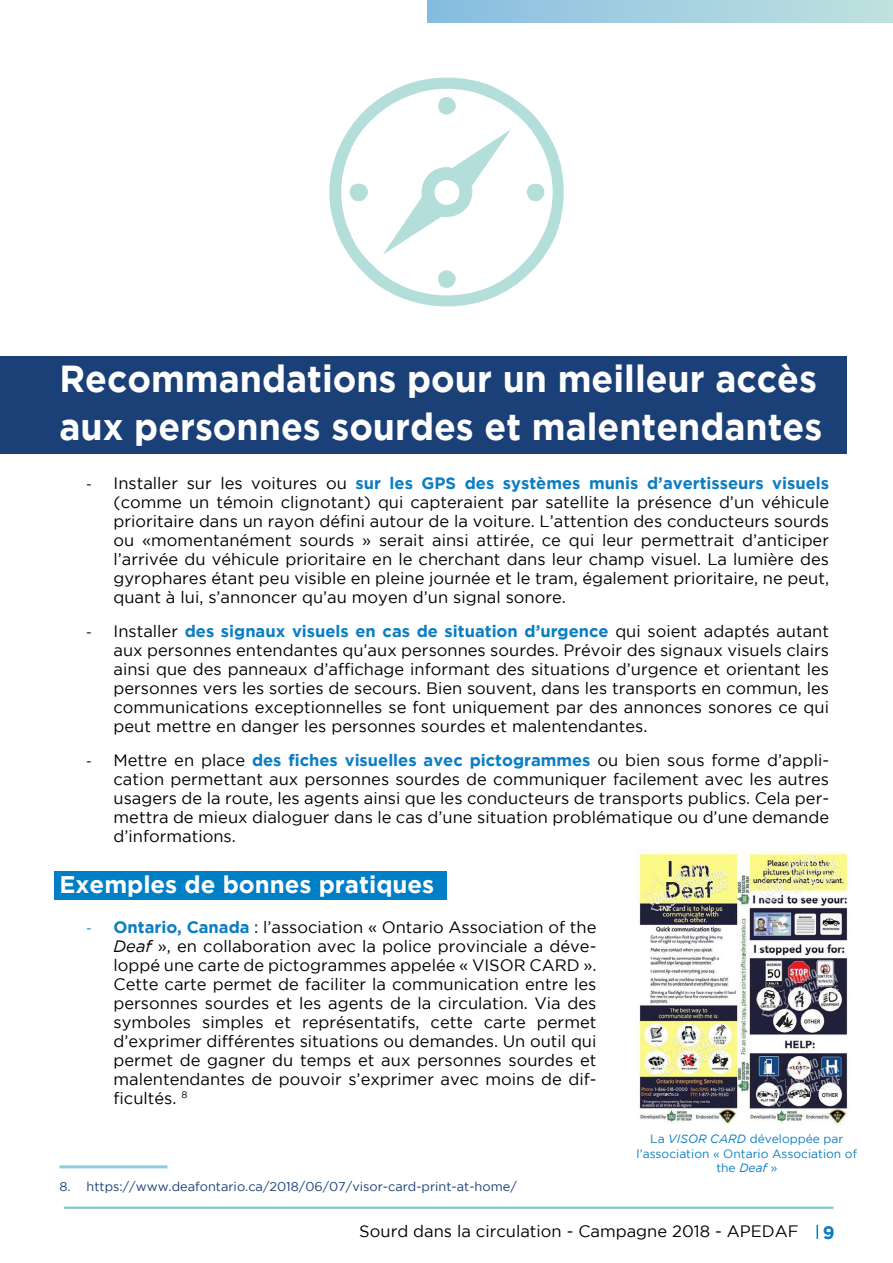
<style>
.page{position:relative;width:893px;height:1263px;background:#fff}
.page>*{position:absolute;margin:0;border:0;box-sizing:border-box;transform-origin:0 0}
.Titre_1{font:700 37.5px/48.6px "Gotham";color:#fff;scale:.95 1}
.Titre_2{font:700 24px "Gotham";color:#fff}
.t1{font:700 18px "Gotham";color:#0b7dc2}
.t2{font:16.5px/18.9px "Gotham";color:#000;text-align:justify}
.t3{font:12.75px "Gotham";color:#1a4076}
.t4{font:12px/14.4px "Gotham";color:#0b7dc2;text-align:center}
.s1{font-family:"Calibri"}
.s2{font-weight:700;color:#0b7dc2}
.s3{font-family:"Calibri";color:#0b7dc2}
.s4{font-style:italic}
</style>
<div class="page">
<svg style="left:816px;top:1225px;width:2px;height:14px"></svg>
<hr style="left:64px;top:1206px;width:769px;height:3px;background:#82c9c0">
<div style="left:427px;top:0;width:466px;height:22px;background:linear-gradient(to right,#87bce1,#c0e2e0)"></div>
<div style="left:0;top:356px;width:846px;height:98px;background:#1a4077"></div>
<div style="left:54px;top:871px;width:392px;height:28px;background:#007ec6"></div>
<hr style="left:60px;top:1165px;width:108px;height:3px;background:#88cfdd">
<img style="left:635px;top:852px;width:215px;height:273px">
<svg style="left:329px;top:78px;width:235px;height:228px"></svg>
<p class="Titre_1" style="left:60px;top:353px;width:804px">Recommandations pour un meilleur accès aux personnes sourdes et malentendantes</p>
<p class="t2" style="left:114px;top:473px;width:717px;text-indent:-27px"><span class="s1">-</span> Installer sur les voitures ou <span class="s2">sur les GPS des systèmes munis d’avertisseurs visuels </span>(comme un témoin clignotant) qui capteraient par satellite la présence d’un véhicule prioritaire dans un rayon défini autour de la voiture. L’attention des conducteurs sourds ou «momentanément sourds » serait ainsi attirée, ce qui leur permettrait d’anticiper l’arrivée du véhicule prioritaire en le cherchant dans leur champ visuel. La lumière des gyrophares étant peu visible en pleine journée et le tram, également prioritaire, ne peut, quant à lui, s’annoncer qu’au moyen d’un signal sonore.</p>
<p class="t2" style="left:114px;top:621px;width:717px;text-indent:-27px"><span class="s1">-</span> Installer <span class="s2">des signaux visuels en cas de situation d’urgence</span> qui soient adaptés autant aux personnes entendantes qu’aux personnes sourdes. Prévoir des signaux visuels clairs ainsi que des panneaux d’affichage informant des situations d’urgence et orientant les personnes vers les sorties de secours. Bien souvent, dans les transports en commun, les communications exceptionnelles se font uniquement par des annonces sonores ce qui peut mettre en danger les personnes sourdes et malentendantes.</p>
<p class="t2" style="left:114px;top:750px;width:717px;text-indent:-27px"><span class="s1">-</span> Mettre en place <span class="s2">des fiches visuelles avec pictogrammes</span> ou bien sous forme d’appli&shy;cation permettant aux personnes sourdes de communiquer facilement avec les autres usagers de la route, les agents ainsi que les conducteurs de transports publics. Cela per&shy;mettra de mieux dialoguer dans le cas d’une situation problématique ou d’une demande d’informations.</p>
<p class="Titre_2" style="left:60px;top:870px;width:376px">Exemples de bonnes pratiques</p>
<p class="t2" style="left:114px;top:917px;width:484px;text-indent:-27px"><span class="s3">-</span> <span class="s2">Ontario, Canada</span> : l’association « Ontario Association of the <span class="s4">Deaf</span> », en collaboration avec la police provinciale a déve&shy;loppé une carte de pictogrammes appelée « VISOR CARD ».<br>Cette carte permet de faciliter la communication entre les personnes sourdes et les agents de la circulation. Via des symboles simples et représentatifs, cette carte permet d’exprimer différentes situations ou demandes. Un outil qui permet de gagner du temps et aux personnes sourdes et malentendantes de pouvoir s’exprimer avec moins de dif&shy;ficultés. <sup>8</sup></p>
<p class="t3" style="left:60px;top:1179px;width:459px">8. https://www.deafontario.ca/2018/06/07/visor-card-print-at-home/</p>
<p class="t4" style="left:637px;top:1132px;width:222px">La <span class="s4">VISOR CARD</span> développée par l’association « Ontario Association of the <span class="s4">Deaf</span> »</p>
<p class="t2" style="left:359px;top:1221px;width:441px">Sourd dans la circulation - Campagne 2018 - APEDAF</p>
<p class="t1" style="left:823px;top:1222px;width:13px">9</p>
</div>
